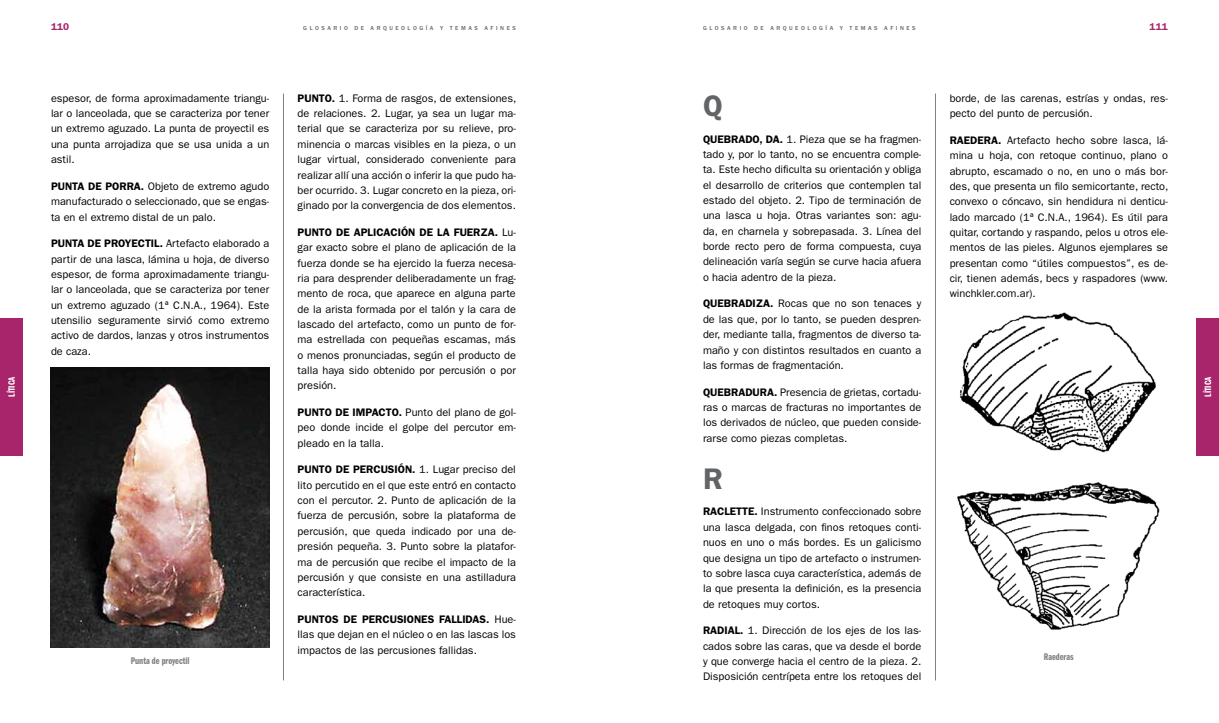
<style>
.page{position:relative;width:1219px;height:723px;background:#fff}
.page>*{position:absolute;margin:0;border:0;box-sizing:border-box;transform-origin:0 0}
.t1{font:600 29.9px "Franklin Gothic";color:#636466}
.t2{font:11px/15.3px "Franklin Gothic";color:#000;text-align:justify}
.t3{font:10px "Franklin Gothic Demi Cmpr";color:#808285}
.t4{font:600 10px "Franklin Gothic";letter-spacing:.02em;color:#a8246b}
.t5{font:9.5px "Franklin Gothic Demi Cmpr";letter-spacing:.015em;color:#fff}
.t6{font:500 6px "Franklin Gothic";letter-spacing:.425em;color:#636466}
.s1{font-weight:600}
</style>
<div class="page">
<hr style="left:283px;top:94px;width:1px;height:586px;background:#808285">
<div style="left:0;top:318px;width:23px;height:138px;background:#a8246b"></div>
<hr style="left:935px;top:94px;width:1px;height:586px;background:#808285">
<div style="left:1196px;top:318px;width:23px;height:138px;background:#a8246b"></div>
<img style="left:51px;top:367px;width:219px;height:280px">
<img style="left:960px;top:312px;width:196px;height:141px">
<img style="left:957px;top:482px;width:203px;height:148px">
<p class="t5" style="left:7px;top:397px;width:22px;rotate:-90deg">LÍTICA</p>
<p class="t4" style="left:51px;top:21px;width:20px">110</p>
<p class="t6" style="left:303px;top:25px;width:214px">GLOSARIO DE ARQUEOLOGÍA Y TEMAS AFINES</p>
<p class="t2" style="left:51px;top:90px;width:220px">espesor, de forma aproximadamente triangu&shy;lar o lanceolada, que se caracteriza por tener un extremo aguzado. La punta de proyectil es una punta arrojadiza que se usa unida a un astil.</p>
<p class="t2" style="left:51px;top:179px;width:220px"><span class="s1">PUNTA DE PORRA.</span> Objeto de extremo agudo manufacturado o seleccionado, que se engas&shy;ta en el extremo distal de un palo.</p>
<p class="t2" style="left:51px;top:236px;width:220px"><span class="s1">PUNTA DE PROYECTIL.</span> Artefacto elaborado a partir de una lasca, lámina u hoja, de diverso espesor, de forma aproximadamente triangu&shy;lar o lanceolada, que se caracteriza por tener un extremo aguzado (1ª C.N.A., 1964). Este utensilio seguramente sirvió como extremo activo de dardos, lanzas y otros instrumentos de caza.</p>
<p class="t3" style="left:131px;top:655px;width:60px">Punta de proyectil</p>
<p class="t2" style="left:298px;top:90px;width:220px"><span class="s1">PUNTO.</span> 1. Forma de rasgos, de extensiones, de relaciones. 2. Lugar, ya sea un lugar ma&shy;terial que se caracteriza por su relieve, pro&shy;minencia o marcas visibles en la pieza, o un lugar virtual, considerado conveniente para realizar allí una acción o inferir la que pudo ha&shy;ber ocurrido. 3. Lugar concreto en la pieza, ori&shy;ginado por la convergencia de dos elementos.</p>
<p class="t2" style="left:298px;top:225px;width:220px"><span class="s1">PUNTO DE APLICACIÓN DE LA FUERZA.</span> Lu&shy;gar exacto sobre el plano de aplicación de la fuerza donde se ha ejercido la fuerza necesa&shy;ria para desprender deliberadamente un frag&shy;mento de roca, que aparece en alguna parte de la arista formada por el talón y la cara de lascado del artefacto, como un punto de for&shy;ma estrellada con pequeñas escamas, más o menos pronunciadas, según el producto de talla haya sido obtenido por percusión o por presión.</p>
<p class="t2" style="left:298px;top:405px;width:220px"><span class="s1">PUNTO DE IMPACTO.</span> Punto del plano de gol&shy;peo donde incide el golpe del percutor em&shy;pleado en la talla.</p>
<p class="t2" style="left:298px;top:462px;width:220px"><span class="s1">PUNTO DE PERCUSIÓN.</span> 1. Lugar preciso del lito percutido en el que este entró en contacto con el percutor. 2. Punto de aplicación de la fuerza de percusión, sobre la plataforma de percusión, que queda indicado por una de&shy;presión pequeña. 3. Punto sobre la platafor&shy;ma de percusión que recibe el impacto de la percusión y que consiste en una astilladura característica.</p>
<p class="t2" style="left:298px;top:611px;width:220px"><span class="s1">PUNTOS DE PERCUSIONES FALLIDAS.</span> Hue&shy;llas que dejan en el núcleo o en las lascas los impactos de las percusiones fallidas.</p>
<p class="t6" style="left:703px;top:25px;width:214px">GLOSARIO DE ARQUEOLOGÍA Y TEMAS AFINES</p>
<h1 class="t1" style="left:703px;top:88px;width:21px">Q</h1>
<p class="t2" style="left:703px;top:131px;width:220px"><span class="s1">QUEBRADO, DA.</span> 1. Pieza que se ha fragmen&shy;tado y, por lo tanto, no se encuentra comple&shy;ta. Este hecho dificulta su orientación y obliga el desarrollo de criterios que contemplen tal estado del objeto. 2. Tipo de terminación de una lasca u hoja. Otras variantes son: agu&shy;da, en charnela y sobrepasada. 3. Línea del borde recto pero de forma compuesta, cuya delineación varía según se curve hacia afuera o hacia adentro de la pieza.</p>
<p class="t2" style="left:703px;top:296px;width:220px"><span class="s1">QUEBRADIZA.</span> Rocas que no son tenaces y de las que, por lo tanto, se pueden despren&shy;der, mediante talla, fragmentos de diverso ta&shy;maño y con distintos resultados en cuanto a las formas de fragmentación.</p>
<p class="t2" style="left:703px;top:384px;width:220px"><span class="s1">QUEBRADURA.</span> Presencia de grietas, cortadu&shy;ras o marcas de fracturas no importantes de los derivados de núcleo, que pueden conside&shy;rarse como piezas completas.</p>
<h1 class="t1" style="left:703px;top:461px;width:21px">R</h1>
<p class="t2" style="left:703px;top:504px;width:220px"><span class="s1">RACLETTE.</span> Instrumento confeccionado sobre una lasca delgada, con finos retoques conti&shy;nuos en uno o más bordes. Es un galicismo que designa un tipo de artefacto o instrumen&shy;to sobre lasca cuya característica, además de la que presenta la definición, es la presencia de retoques muy cortos.</p>
<p class="t2" style="left:703px;top:623px;width:220px"><span class="s1">RADIAL.</span> 1. Dirección de los ejes de los las&shy;cados sobre las caras, que va desde el borde y que converge hacia el centro de la pieza. 2.<br>Disposición centrípeta entre los retoques del</p>
<p class="t4" style="left:1150px;top:21px;width:20px">111</p>
<p class="t2" style="left:950px;top:90px;width:220px">borde, de las carenas, estrías y ondas, res&shy;pecto del punto de percusión.</p>
<p class="t2" style="left:950px;top:132px;width:220px"><span class="s1">RAEDERA.</span> Artefacto hecho sobre lasca, lá&shy;mina u hoja, con retoque continuo, plano o abrupto, escamado o no, en uno o más bor&shy;des, que presenta un filo semicortante, recto, convexo o cóncavo, sin hendidura ni denticu&shy;lado marcado (1ª C.N.A., 1964). Es útil para quitar, cortando y raspando, pelos u otros ele&shy;mentos de las pieles. Algunos ejemplares se presentan como “útiles compuestos”, es de&shy;cir, tienen además, becs y raspadores (www. winchkler.com.ar).</p>
<p class="t3" style="left:1044px;top:651px;width:31px">Raederas</p>
<p class="t5" style="left:1203px;top:397px;width:22px;rotate:-90deg">LÍTICA</p>
</div>
